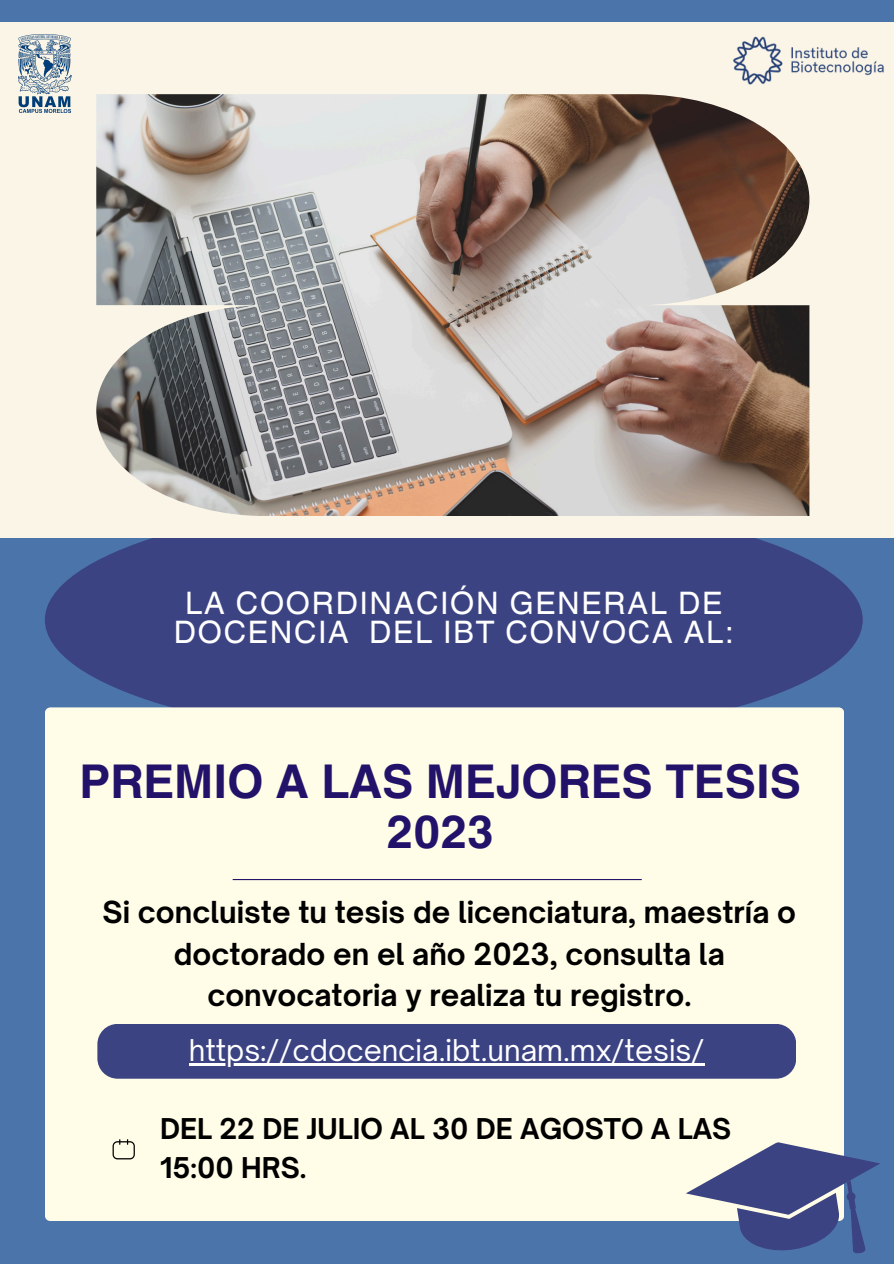
<style>
.page{position:relative;width:894px;height:1264px;background:#fff}
.page>*{position:absolute;margin:0;border:0;box-sizing:border-box;transform-origin:0 0}
.t1{font:700 46.5px/50.7px "Helvetica World";color:#221269;text-align:center}
.t2{font:31.05px/29.2px "Helvetica World";letter-spacing:.055em;color:#fff;text-align:center}
.t3{font:700 28.95px/41.7px "Open Sauce One";color:#000;text-align:center}
.t4{font:28.8px "Open Sauce One";color:#fff}
.t5{font:700 27.45px/39.3px "Open Sauce One";color:#000}
</style>
<div class="page">
<div style="left:0;top:0;width:893px;height:1263px;background:#4b74aa"></div>
<div style="left:45px;top:499px;width:817px;height:242px;background:#3c4382;border-radius:50%"></div>
<div style="left:0;top:22px;width:893px;height:515px;background:#faf5e7"></div>
<img style="left:96px;top:94px;width:713px;height:422px">
<div style="left:45px;top:707px;width:798px;height:513px;background:#fffde7"></div>
<hr style="left:232px;top:879px;width:409px;height:1px;background:#221269">
<svg style="left:112px;top:1139px;width:23px;height:20px"></svg>
<div style="left:97px;top:1023px;width:699px;height:55px;background:#3c4382;border-radius:20px"></div>
<hr style="left:189px;top:1063px;width:515px;height:2px;background:#fff">
<svg style="left:680px;top:1127px;width:200px;height:127px"></svg>
<img style="left:18px;top:35px;width:53px;height:77px">
<img style="left:722px;top:36px;width:162px;height:59px">
<h3 class="t2" style="left:174px;top:588px;width:561px">LA COORDINACIÓN GENERAL DE<br>DOCENCIA DEL IBT CONVOCA AL:</h3>
<p class="t1" style="left:79px;top:751px;width:722px">PREMIO A LAS MEJORES TESIS<br>2023</p>
<h2 class="t3" style="left:102px;top:891px;width:695px">Si concluiste tu tesis de licenciatura, maestría o doctorado en el año 2023, consulta la convocatoria y realiza tu registro.</h2>
<h1 class="t4" style="left:189px;top:1032px;width:517px">https://cdocencia.ibt.unam.mx/tesis/</h1>
<p class="t5" style="left:160px;top:1108px;width:572px">DEL 22 DE JULIO AL 30 DE AGOSTO A LAS<br>15:00 HRS.</p>
</div>
